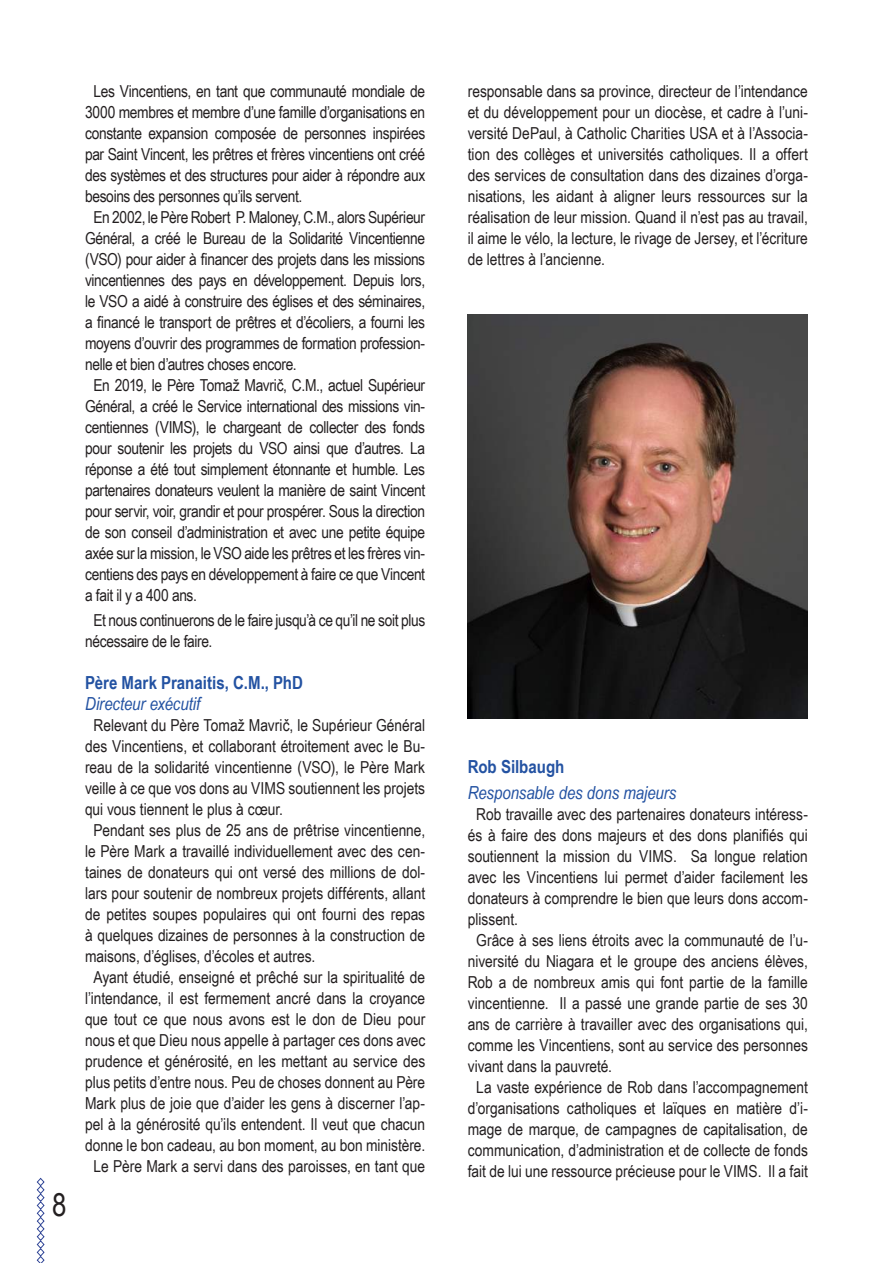
<style>
.page{position:relative;width:893px;height:1263px;background:#fff}
.page>*{position:absolute;margin:0;border:0;box-sizing:border-box;transform-origin:0 0}
.t1{font:31.5px "Arial Narrow";color:#231f20}
.t2{font:italic 18px "Arial Narrow";letter-spacing:-.005em;color:#2352a2}
.t3{font:700 18px "Arial Narrow";color:#2352a2}
.t4{font:16.5px/21px "Arial Narrow";letter-spacing:-.005em;color:#231f20}
.t5{font:16.5px "Arial Narrow";letter-spacing:-.025em;color:#231f20}
</style>
<div class="page">
<svg style="left:36px;top:1177px;width:9px;height:86px"></svg>
<img style="left:468px;top:315px;width:340px;height:404px">
<h1 class="t1" style="left:52px;top:1181px;width:16px">8</h1>
<p class="t4" style="left:94px;top:80px;width:333px">Les Vincentiens, en tant que communauté mondiale de</p>
<p class="t4" style="left:85px;top:101px;width:342px">3000 membres et membre d’une famille d’organisations en</p>
<p class="t4" style="left:85px;top:122px;width:342px">constante expansion composée de personnes inspirées</p>
<p class="t4" style="left:85px;top:143px;width:342px">par Saint Vincent, les prêtres et frères vincentiens ont créé</p>
<p class="t4" style="left:85px;top:164px;width:342px">des systèmes et des structures pour aider à répondre aux</p>
<p class="t4" style="left:85px;top:185px;width:219px">besoins des personnes qu’ils servent.</p>
<p class="t4" style="left:94px;top:206px;width:333px">En 2002, le Père Robert P. Maloney, C.M., alors Supérieur</p>
<p class="t4" style="left:85px;top:227px;width:342px">Général, a créé le Bureau de la Solidarité Vincentienne</p>
<p class="t4" style="left:85px;top:248px;width:342px">(VSO) pour aider à financer des projets dans les missions</p>
<p class="t4" style="left:85px;top:269px;width:342px">vincentiennes des pays en développement. Depuis lors,</p>
<p class="t4" style="left:85px;top:290px;width:342px">le VSO a aidé à construire des églises et des séminaires,</p>
<p class="t4" style="left:85px;top:311px;width:342px">a financé le transport de prêtres et d’écoliers, a fourni les</p>
<p class="t4" style="left:85px;top:332px;width:342px">moyens d’ouvrir des programmes de formation profession-</p>
<p class="t4" style="left:85px;top:353px;width:213px">nelle et bien d’autres choses encore.</p>
<p class="t4" style="left:94px;top:374px;width:333px">En 2019, le Père Tomaž Mavrič, C.M., actuel Supérieur</p>
<p class="t4" style="left:85px;top:395px;width:342px">Général, a créé le Service international des missions vin-</p>
<p class="t4" style="left:85px;top:416px;width:342px">centiennes (VIMS), le chargeant de collecter des fonds</p>
<p class="t4" style="left:85px;top:437px;width:342px">pour soutenir les projets du VSO ainsi que d’autres. La</p>
<p class="t5" style="left:85px;top:457px;width:342px">réponse a été tout simplement étonnante et humble. Les</p>
<p class="t4" style="left:85px;top:479px;width:342px">partenaires donateurs veulent la manière de saint Vincent</p>
<p class="t4" style="left:85px;top:500px;width:342px">pour servir, voir, grandir et pour prospérer. Sous la direction</p>
<p class="t4" style="left:85px;top:521px;width:342px">de son conseil d’administration et avec une petite équipe</p>
<p class="t4" style="left:85px;top:542px;width:342px">axée sur la mission, le VSO aide les prêtres et les frères vin-</p>
<p class="t4" style="left:85px;top:563px;width:342px">centiens des pays en développement à faire ce que Vincent</p>
<p class="t4" style="left:85px;top:584px;width:113px">a fait il y a 400 ans.</p>
<p class="t4" style="left:85px;top:609px;width:342px;text-indent:9px">Et nous continuerons de le faire jusqu’à ce qu’il ne soit plus nécessaire de le faire.</p>
<p class="t3" style="left:85px;top:669px;width:219px">Père Mark Pranaitis, C.M., PhD</p>
<p class="t2" style="left:85px;top:691px;width:117px">Directeur exécutif</p>
<p class="t4" style="left:94px;top:714px;width:333px">Relevant du Père Tomaž Mavrič, le Supérieur Général</p>
<p class="t4" style="left:85px;top:735px;width:342px">des Vincentiens, et collaborant étroitement avec le Bu-</p>
<p class="t4" style="left:85px;top:756px;width:342px">reau de la solidarité vincentienne (VSO), le Père Mark</p>
<p class="t4" style="left:85px;top:777px;width:342px">veille à ce que vos dons au VIMS soutiennent les projets</p>
<p class="t4" style="left:85px;top:798px;width:200px">qui vous tiennent le plus à cœur.</p>
<p class="t4" style="left:94px;top:819px;width:333px">Pendant ses plus de 25 ans de prêtrise vincentienne,</p>
<p class="t4" style="left:85px;top:840px;width:342px">le Père Mark a travaillé individuellement avec des cen-</p>
<p class="t4" style="left:85px;top:861px;width:342px">taines de donateurs qui ont versé des millions de dol-</p>
<p class="t4" style="left:85px;top:882px;width:342px">lars pour soutenir de nombreux projets différents, allant</p>
<p class="t4" style="left:85px;top:903px;width:342px">de petites soupes populaires qui ont fourni des repas</p>
<p class="t4" style="left:85px;top:924px;width:342px">à quelques dizaines de personnes à la construction de</p>
<p class="t4" style="left:85px;top:945px;width:232px">maisons, d’églises, d’écoles et autres.</p>
<p class="t4" style="left:94px;top:966px;width:333px">Ayant étudié, enseigné et prêché sur la spiritualité de</p>
<p class="t4" style="left:85px;top:987px;width:342px">l’intendance, il est fermement ancré dans la croyance</p>
<p class="t4" style="left:85px;top:1008px;width:342px">que tout ce que nous avons est le don de Dieu pour</p>
<p class="t4" style="left:85px;top:1029px;width:342px">nous et que Dieu nous appelle à partager ces dons avec</p>
<p class="t4" style="left:85px;top:1050px;width:342px">prudence et générosité, en les mettant au service des</p>
<p class="t4" style="left:85px;top:1071px;width:342px">plus petits d’entre nous. Peu de choses donnent au Père</p>
<p class="t4" style="left:85px;top:1092px;width:342px">Mark plus de joie que d’aider les gens à discerner l’ap-</p>
<p class="t4" style="left:85px;top:1113px;width:342px">pel à la générosité qu’ils entendent. Il veut que chacun</p>
<p class="t4" style="left:85px;top:1134px;width:342px">donne le bon cadeau, au bon moment, au bon ministère.</p>
<p class="t4" style="left:94px;top:1155px;width:333px">Le Père Mark a servi dans des paroisses, en tant que</p>
<p class="t4" style="left:468px;top:80px;width:342px;text-align:justify">responsable dans sa province, directeur de l’intendance et du développement pour un diocèse, et cadre à l’uni&shy;versité DePaul, à Catholic Charities USA et à l’Associa&shy;tion des collèges et universités catholiques. Il a offert des services de consultation dans des dizaines d’orga&shy;nisations, les aidant à aligner leurs ressources sur la réalisation de leur mission. Quand il n’est pas au travail, il aime le vélo, la lecture, le rivage de Jersey, et l’écriture de lettres à l’ancienne.</p>
<p class="t3" style="left:468px;top:753px;width:98px">Rob Silbaugh</p>
<p class="t2" style="left:468px;top:780px;width:210px">Responsable des dons majeurs</p>
<p class="t4" style="left:476px;top:803px;width:333px">Rob travaille avec des partenaires donateurs intéress-</p>
<p class="t4" style="left:468px;top:824px;width:342px">és à faire des dons majeurs et des dons planifiés qui</p>
<p class="t4" style="left:468px;top:845px;width:342px">soutiennent la mission du VIMS. Sa longue relation</p>
<p class="t4" style="left:468px;top:866px;width:342px">avec les Vincentiens lui permet d’aider facilement les</p>
<p class="t4" style="left:468px;top:887px;width:342px">donateurs à comprendre le bien que leurs dons accom-</p>
<p class="t4" style="left:468px;top:908px;width:52px">plissent.</p>
<p class="t4" style="left:476px;top:929px;width:333px">Grâce à ses liens étroits avec la communauté de l’u-</p>
<p class="t4" style="left:468px;top:950px;width:342px">niversité du Niagara et le groupe des anciens élèves,</p>
<p class="t4" style="left:468px;top:971px;width:342px">Rob a de nombreux amis qui font partie de la famille</p>
<p class="t4" style="left:468px;top:992px;width:342px">vincentienne. Il a passé une grande partie de ses 30</p>
<p class="t4" style="left:468px;top:1013px;width:342px">ans de carrière à travailler avec des organisations qui,</p>
<p class="t4" style="left:468px;top:1034px;width:342px">comme les Vincentiens, sont au service des personnes</p>
<p class="t4" style="left:468px;top:1055px;width:146px">vivant dans la pauvreté.</p>
<p class="t4" style="left:476px;top:1076px;width:333px">La vaste expérience de Rob dans l’accompagnement</p>
<p class="t4" style="left:468px;top:1097px;width:342px">d’organisations catholiques et laïques en matière d’i-</p>
<p class="t4" style="left:468px;top:1118px;width:342px">mage de marque, de campagnes de capitalisation, de</p>
<p class="t4" style="left:468px;top:1139px;width:342px">communication, d’administration et de collecte de fonds</p>
<p class="t4" style="left:468px;top:1160px;width:342px">fait de lui une ressource précieuse pour le VIMS. Il a fait</p>
</div>
